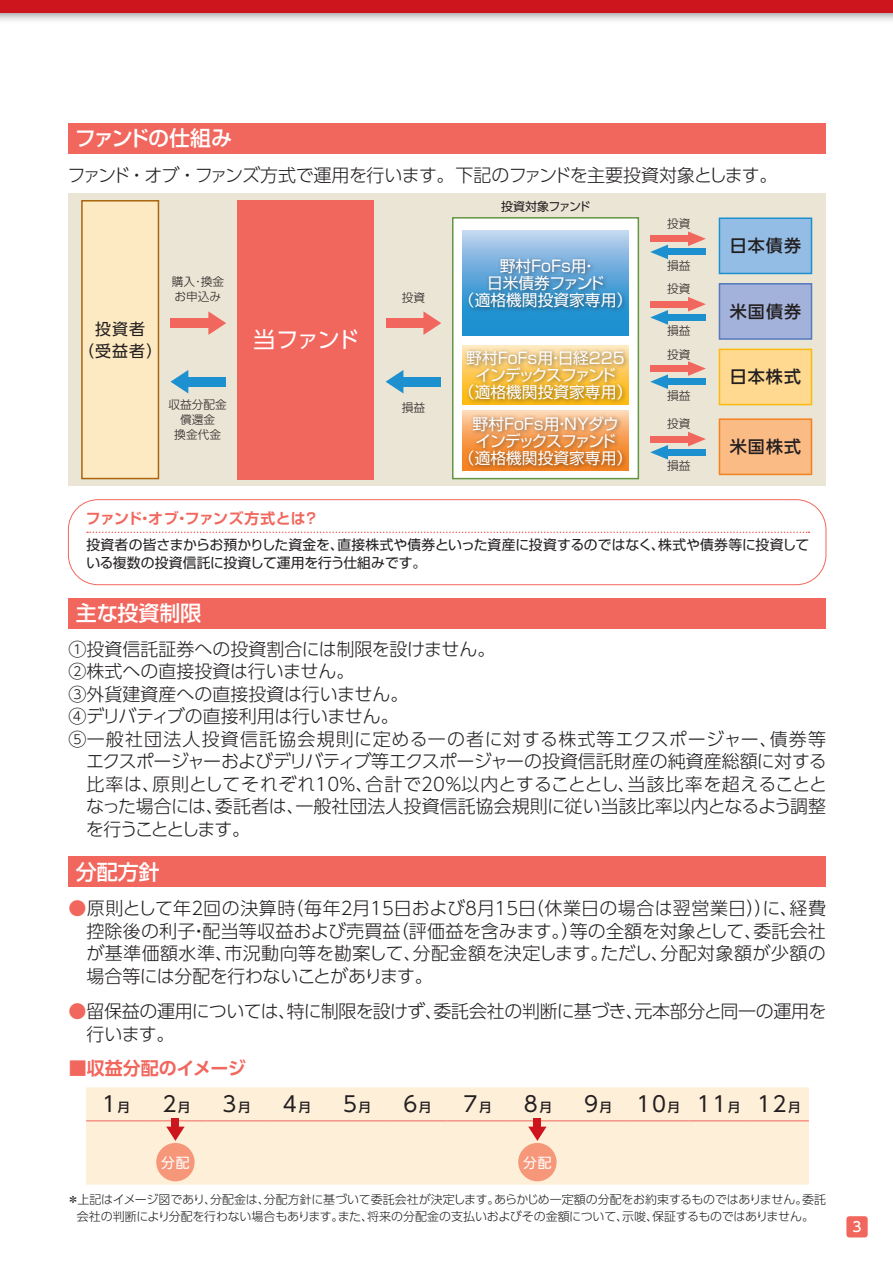
<style>
.page{position:relative;width:893px;height:1263px;background:#fff}
.page>*{position:absolute;margin:0;border:0;box-sizing:border-box;transform-origin:0 0}
.t1{font:22.35px "UD Shin Go Pro";letter-spacing:-.07em;color:#fff}
.t2{font:21.3px "UD Shin Go Pro";color:#231f20}
.t3{font:500 21px "Shin Go Pr 5";color:#fff}
.t4{font:500 21px "Shin Go Pr 5";letter-spacing:-.035em;color:#fff}
.t5{font:300 18px/22.5px "UD Shin Go Pro";letter-spacing:-.01em;color:#231f20;text-align:justify}
.t6{font:300 18px "UD Shin Go Pro";letter-spacing:.01em;color:#231f20}
.t7{font:300 18px "UD Shin Go Pro";letter-spacing:-.035em;color:#231f20}
.t8{font:300 18px "UD Shin Go Pro";letter-spacing:-.045em;color:#231f20}
.t9{font:300 18px "UD Shin Go Pro";letter-spacing:.06em;color:#231f20}
.t10{font:300 18px "UD Shin Go Pro";letter-spacing:-.115em;color:#231f20}
.t11{font:700 18px "UD Shin Go Pro De";letter-spacing:-.01em;color:#f1665d}
.t12{font:500 16.95px "UD Shin Go Pro";letter-spacing:.07em;color:#231f20}
.t13{font:15.9px/22.4px "UD Shin Go Pro";letter-spacing:.07em;color:#231f20;text-align:center}
.t14{font:15.75px/17.2px "Shin Go Pr 5";color:#fff;text-align:center}
.t15{font:700 14.85px "Shin Go Pr 5 De";letter-spacing:.025em;color:#f1665d}
.t16{font:13.8px/18px "Shin Go Pr 5";color:#231f20}
.t17{font:13.8px "UD Shin Go Pro";color:#fff}
.t18{font:500 13.8px "UD Shin Go Pro";color:#fff}
.t19{font:300 12px/16.5px "UD Shin Go Pro";letter-spacing:-.015em;color:#231f20;text-align:center}
.t20{font:12px "UD Shin Go Pro";letter-spacing:-.045em;color:#231f20}
.t21{font:300 11.7px/15px "UD Shin Go Pro";color:#231f20}
.s1{color:#f1665d}
.s2{font-weight:500;font-size:12.75px}
</style>
<div class="page">
<div style="left:0;top:0;width:893px;height:24px;background:#231f20;opacity:.5"></div>
<div style="left:0;top:0;width:893px;height:13px;background:#cd151d"></div>
<div style="left:846px;top:1216px;width:22px;height:21px;background:#f1665d;border-radius:3px"></div>
<div style="left:68px;top:857px;width:758px;height:30px;background:#f1665d"></div>
<div style="left:68px;top:598px;width:758px;height:30px;background:#f1665d"></div>
<div style="left:68px;top:123px;width:758px;height:30px;background:#f1665d"></div>
<div style="left:68px;top:499px;width:758px;height:86px;border:1px solid #f1665d;border-radius:30px"></div>
<svg style="left:87px;top:531px;width:722px;height:2px"></svg>
<div style="left:68px;top:193px;width:758px;height:293px;background:#eae5d5"></div>
<div style="left:452px;top:217px;width:187px;height:262px;background:#fff;border:2px solid #649542"></div>
<svg style="left:463px;top:231px;width:165px;height:105px"></svg>
<div style="left:466px;top:256px;width:161px;height:57px;background:#231f20;opacity:.6"></div>
<div style="left:463px;top:345px;width:165px;height:60px;background:#feeac2"></div>
<div style="left:464px;top:347px;width:166px;height:58px;background:#231f20;opacity:.6"></div>
<svg style="left:463px;top:411px;width:165px;height:59px"></svg>
<div style="left:466px;top:413px;width:161px;height:58px;background:#231f20;opacity:.6"></div>
<div style="left:719px;top:419px;width:92px;height:55px;background:#fbbb85"></div>
<div style="left:719px;top:418px;width:93px;height:57px;border:2px solid #f58220"></div>
<div style="left:719px;top:284px;width:92px;height:55px;background:#a3b2da"></div>
<div style="left:719px;top:283px;width:93px;height:57px;border:2px solid #557bbe"></div>
<div style="left:719px;top:349px;width:92px;height:56px;background:#fed98f"></div>
<div style="left:719px;top:349px;width:93px;height:56px;border:2px solid #fcba13"></div>
<div style="left:719px;top:218px;width:92px;height:55px;background:#93bde5"></div>
<div style="left:719px;top:217px;width:93px;height:57px;border:2px solid #1d90d0"></div>
<div style="left:82px;top:201px;width:76px;height:277px;background:#feeac2"></div>
<div style="left:81px;top:200px;width:78px;height:279px;border:2px solid #ab650c"></div>
<div style="left:238px;top:200px;width:136px;height:279px;background:#f1665d"></div>
<div style="left:650px;top:236px;width:42px;height:6px;background:#f1665d"></div>
<svg style="left:688px;top:231px;width:18px;height:15px"></svg>
<div style="left:664px;top:249px;width:42px;height:6px;background:#1d90d0"></div>
<svg style="left:650px;top:245px;width:18px;height:14px"></svg>
<div style="left:650px;top:301px;width:42px;height:6px;background:#f1665d"></div>
<svg style="left:688px;top:297px;width:18px;height:15px"></svg>
<div style="left:664px;top:314px;width:42px;height:6px;background:#1d90d0"></div>
<svg style="left:650px;top:310px;width:18px;height:15px"></svg>
<div style="left:650px;top:365px;width:42px;height:7px;background:#f1665d"></div>
<svg style="left:688px;top:361px;width:18px;height:15px"></svg>
<div style="left:664px;top:379px;width:42px;height:6px;background:#1d90d0"></div>
<svg style="left:650px;top:374px;width:18px;height:15px"></svg>
<div style="left:650px;top:436px;width:42px;height:6px;background:#f1665d"></div>
<svg style="left:688px;top:432px;width:18px;height:14px"></svg>
<div style="left:664px;top:449px;width:42px;height:6px;background:#1d90d0"></div>
<svg style="left:650px;top:445px;width:18px;height:15px"></svg>
<div style="left:386px;top:318px;width:41px;height:10px;background:#f1665d"></div>
<svg style="left:423px;top:311px;width:18px;height:24px"></svg>
<div style="left:399px;top:377px;width:42px;height:10px;background:#1d90d0"></div>
<svg style="left:386px;top:370px;width:17px;height:23px"></svg>
<div style="left:171px;top:318px;width:41px;height:10px;background:#f1665d"></div>
<svg style="left:208px;top:311px;width:18px;height:24px"></svg>
<div style="left:184px;top:377px;width:42px;height:10px;background:#1d90d0"></div>
<svg style="left:171px;top:370px;width:17px;height:23px"></svg>
<div style="left:86px;top:1087px;width:723px;height:98px;background:#feefd8"></div>
<hr style="left:86px;top:1120px;width:60px;height:1px;background:#f1665d">
<hr style="left:146px;top:1120px;width:61px;height:1px;background:#f1665d">
<hr style="left:207px;top:1120px;width:60px;height:1px;background:#f1665d">
<hr style="left:267px;top:1120px;width:60px;height:1px;background:#f1665d">
<hr style="left:327px;top:1120px;width:60px;height:1px;background:#f1665d">
<hr style="left:387px;top:1120px;width:60px;height:1px;background:#f1665d">
<hr style="left:447px;top:1120px;width:61px;height:1px;background:#f1665d">
<hr style="left:508px;top:1120px;width:60px;height:1px;background:#f1665d">
<hr style="left:568px;top:1120px;width:60px;height:1px;background:#f1665d">
<hr style="left:628px;top:1120px;width:60px;height:1px;background:#f1665d">
<hr style="left:688px;top:1120px;width:61px;height:1px;background:#f1665d">
<hr style="left:749px;top:1120px;width:60px;height:1px;background:#f1665d">
<div style="left:172px;top:1118px;width:7px;height:13px;background:#cd151d"></div>
<svg style="left:166px;top:1126px;width:19px;height:15px"></svg>
<div style="left:156px;top:1143px;width:39px;height:38px;background:#f6977a;border-radius:50%"></div>
<div style="left:534px;top:1118px;width:7px;height:13px;background:#cd151d"></div>
<svg style="left:528px;top:1126px;width:19px;height:15px"></svg>
<div style="left:518px;top:1143px;width:39px;height:38px;background:#f6977a;border-radius:50%"></div>
<p class="t4" style="left:75px;top:121px;width:159px">ファンドの仕組み</p>
<p class="t8" style="left:68px;top:161px;width:711px">ファンド・オブ・ファンズ方式で運用を行います。下記のファンドを主要投資対象とします。</p>
<p class="t21" style="left:172px;top:274px;width:54px">購入･換金お申込み</p>
<p class="t13" style="left:78px;top:317px;width:86px">投資者<br>（受益者）</p>
<p class="t1" style="left:253px;top:322px;width:108px">当ファンド</p>
<p class="t21" style="left:168px;top:397px;width:60px;text-align:center">収益分配金償還金<br>換金代金</p>
<p class="t21" style="left:402px;top:289px;width:25px">投資</p>
<p class="t21" style="left:402px;top:400px;width:25px">損益</p>
<p class="t20" style="left:501px;top:196px;width:91px">投資対象ファンド</p>
<p class="t14" style="left:459px;top:256px;width:175px">野村FoFs用・<br>日米債券ファンド<br>（適格機関投資家専用）</p>
<p class="t14" style="left:459px;top:348px;width:175px">野村FoFs用・日経225インデックスファンド<br>（適格機関投資家専用）</p>
<p class="t14" style="left:459px;top:414px;width:175px">野村FoFs用・NYダウ<br>インデックスファンド<br>（適格機関投資家専用）</p>
<p class="t21" style="left:667px;top:215px;width:25px">投資</p>
<p class="t21" style="left:667px;top:254px;width:25px;line-height:22.5px">損益投資</p>
<p class="t21" style="left:667px;top:319px;width:25px;line-height:23.4px">損益投資</p>
<p class="t21" style="left:667px;top:387px;width:25px">損益</p>
<p class="t21" style="left:667px;top:416px;width:25px">投資</p>
<p class="t21" style="left:667px;top:458px;width:25px">損益</p>
<p class="t12" style="left:730px;top:232px;width:73px">日本債券</p>
<p class="t12" style="left:730px;top:298px;width:73px">米国債券</p>
<p class="t12" style="left:730px;top:363px;width:73px">日本株式</p>
<p class="t12" style="left:730px;top:433px;width:73px">米国株式</p>
<p class="t15" style="left:86px;top:506px;width:234px">ファンド・オブ・ファンズ方式とは？</p>
<p class="t16" style="left:86px;top:535px;width:724px">投資者の皆さまからお預かりした資金を、直接株式や債券といった資産に投資するのではなく、株式や債券等に投資している複数の投資信託に投資して運用を行う仕組みです。</p>
<p class="t3" style="left:76px;top:596px;width:127px">主な投資制限</p>
<p class="t5" style="left:68px;top:637px;width:428px">①投資信託証券への投資割合には制限を設けません。</p>
<p class="t5" style="left:68px;top:659px;width:288px">②株式への直接投資は行いません。</p>
<p class="t5" style="left:68px;top:682px;width:342px">③外貨建資産への直接投資は行いません。</p>
<p class="t5" style="left:68px;top:704px;width:332px">④デリバティブの直接利用は行いません。</p>
<p class="t9" style="left:68px;top:724px;width:759px">⑤一般社団法人投資信託協会規則に定める一の者に対する株式等エクスポージャー、債券等</p>
<p class="t7" style="left:86px;top:747px;width:742px">エクスポージャーおよびデリバティブ等エクスポージャーの投資信託財産の純資産総額に対する</p>
<p class="t6" style="left:86px;top:769px;width:742px">比率は、原則としてそれぞれ10%、合計で20%以内とすることとし、当該比率を超えることと</p>
<p class="t5" style="left:86px;top:794px;width:741px">なった場合には、委託者は、一般社団法人投資信託協会規則に従い当該比率以内となるよう調整</p>
<p class="t10" style="left:86px;top:814px;width:166px">を行うこととします。</p>
<p class="t3" style="left:76px;top:855px;width:85px">分配方針</p>
<p class="t5" style="left:86px;top:897px;width:741px;text-indent:-18px"><span class="s1">●</span>原則として年2回の決算時（毎年2月15日および8月15日（休業日の場合は翌営業日））に、経費控除後の利子・配当等収益および売買益（評価益を含みます。）等の全額を対象として、委託会社が基準価額水準、市況動向等を勘案して、分配金額を決定します。ただし、分配対象額が少額の場合等には分配を行わないことがあります。</p>
<p class="t5" style="left:86px;top:999px;width:742px;text-indent:-18px"><span class="s1">●</span>留保益の運用については、特に制限を設けず、委託会社の判断に基づき、元本部分と同一の運用を行います。</p>
<p class="t11" style="left:69px;top:1053px;width:179px">■収益分配のイメージ</p>
<p class="t2" style="left:102px;top:1087px;width:30px">1<span class="s2">月</span></p>
<p class="t2" style="left:162px;top:1087px;width:30px">2<span class="s2">月</span></p>
<p class="t2" style="left:223px;top:1087px;width:30px">3<span class="s2">月</span></p>
<p class="t2" style="left:283px;top:1087px;width:30px">4<span class="s2">月</span></p>
<p class="t2" style="left:343px;top:1087px;width:30px">5<span class="s2">月</span></p>
<p class="t2" style="left:403px;top:1087px;width:30px">6<span class="s2">月</span></p>
<p class="t2" style="left:464px;top:1087px;width:30px">7<span class="s2">月</span></p>
<p class="t2" style="left:524px;top:1087px;width:30px">8<span class="s2">月</span></p>
<p class="t2" style="left:584px;top:1087px;width:218px">9<span class="s2">月</span> 10<span class="s2">月</span> 11<span class="s2">月</span> 12<span class="s2">月</span></p>
<p class="t17" style="left:161px;top:1151px;width:30px">分配</p>
<p class="t17" style="left:523px;top:1151px;width:30px">分配</p>
<p class="t19" style="left:67px;top:1191px;width:761px">＊上記はイメージ図であり、分配金は、分配方針に基づいて委託会社が決定します。あらかじめ一定額の分配をお約束するものではありません。委託会社の判断により分配を行わない場合もあります。また、将来の分配金の支払いおよびその金額について、示唆、保証するものではありません。</p>
<p class="t18" style="left:852px;top:1216px;width:11px">3</p>
</div>
